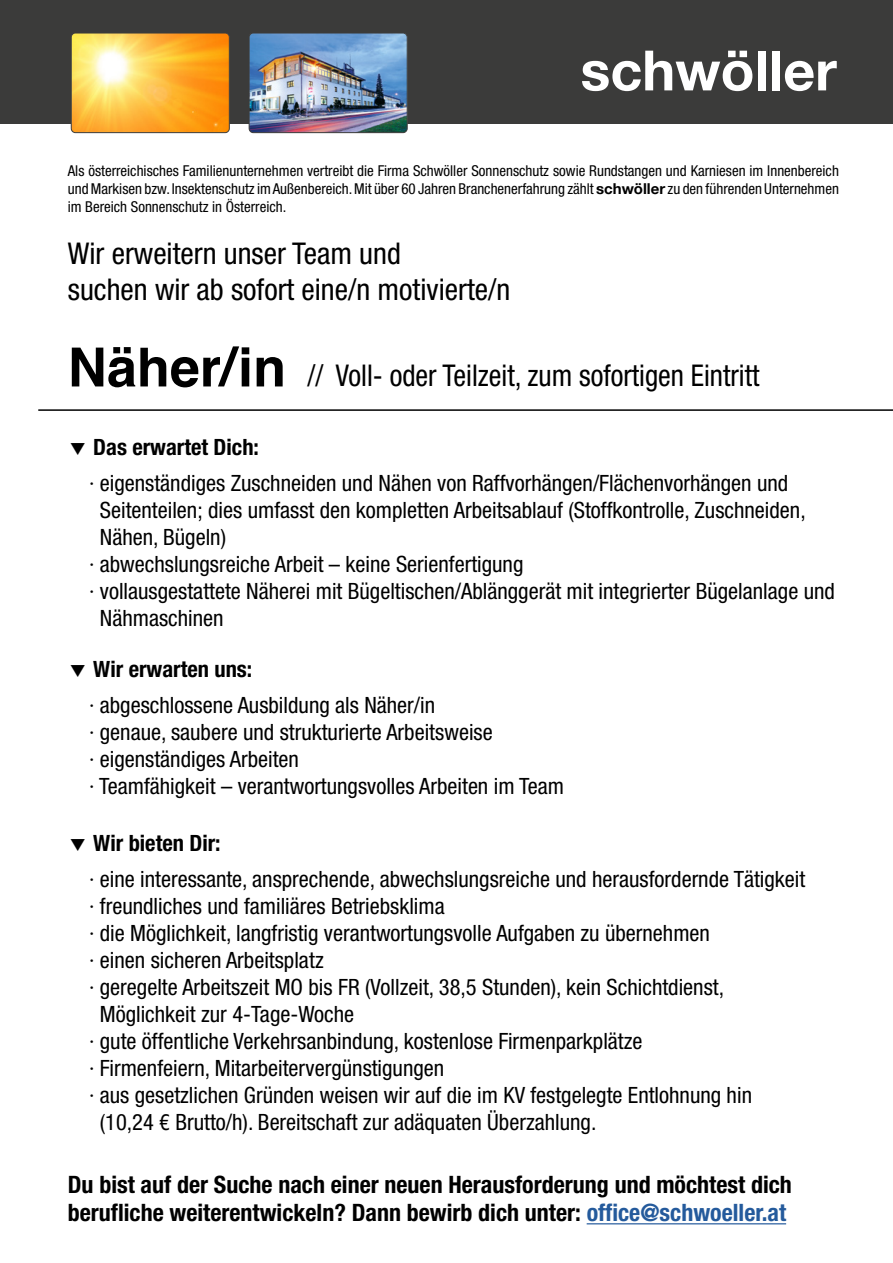
<style>
.page{position:relative;width:893px;height:1263px;background:#fff}
.page>*{position:absolute;margin:0;border:0;box-sizing:border-box;transform-origin:0 0}
.t1{font:700 55.65px "Helvetica Neue";color:#fff}
.t2{font:condensed 30px/36px "Helvetica Neue";color:#000}
.t3{font:condensed 30px "Helvetica Neue";color:#000;scale:.95 1}
.t4{font:700 condensed 24px/28.8px "Helvetica Neue";color:#000}
.t5{font:condensed 22.5px/27px "Helvetica Neue";color:#000}
.t6{font:700 condensed 22.5px "Helvetica Neue";color:#000}
.t7{font:condensed 15px/18px "Helvetica Neue";color:#000;text-align:justify}
.s1{font-weight:700;font-stretch:normal}
.s2{font-family:"Helvetica";font-weight:700;font-stretch:normal;font-size:54px}
.s3{color:#245a9c}
</style>
<div class="page">
<hr style="left:587px;top:1223px;width:199px;height:1px;background:#245a9c">
<hr style="left:38px;top:409px;width:855px;height:2px;background:#000">
<div style="left:0;top:0;width:893px;height:123px;background:#3b3b3a"></div>
<img style="left:71px;top:35px;width:157px;height:98px">
<div style="left:71px;top:33px;width:159px;height:100px;border:1px solid #3b3b3a;border-radius:4px"></div>
<img style="left:249px;top:35px;width:157px;height:98px">
<div style="left:249px;top:33px;width:159px;height:100px;border:1px solid #3b3b3a;border-radius:4px"></div>
<h1 class="t1" style="left:580px;top:27px;width:258px">schwöller</h1>
<p class="t7" style="left:68px;top:161px;width:773px">Als österreichisches Familienunternehmen vertreibt die Firma Schwöller Sonnenschutz sowie Rundstangen und Karniesen im Innenbereich und Markisen bzw. Insektenschutz im Außenbereich. Mit über 60 Jahren Branchenerfahrung zählt <span class="s1">schwöller</span> zu den führenden Unternehmen im Bereich Sonnenschutz in Österreich.</p>
<h2 class="t2" style="left:68px;top:236px;width:444px">Wir erweitern unser Team und<br>suchen wir ab sofort eine/n motivierte/n</h2>
<h2 class="t3" style="left:68px;top:358px;width:730px"><span class="s2">Näher/in</span> // Voll- oder Teilzeit, zum sofortigen Eintritt</h2>
<p class="t6" style="left:93px;top:434px;width:167px">Das erwartet Dich:</p>
<p class="t5" style="left:89px;top:470px;width:701px">· eigenständiges Zuschneiden und Nähen von Raffvorhängen/Flächenvorhängen und</p>
<p class="t5" style="left:100px;top:497px;width:707px">Seitenteilen; dies umfasst den kompletten Arbeitsablauf (Stoffkontrolle, Zuschneiden,</p>
<p class="t5" style="left:100px;top:524px;width:128px">Nähen, Bügeln)</p>
<p class="t5" style="left:89px;top:551px;width:436px">· abwechslungsreiche Arbeit – keine Serienfertigung</p>
<p class="t5" style="left:89px;top:578px;width:747px">· vollausgestattete Näherei mit Bügeltischen/Ablänggerät mit integrierter Bügelanlage und</p>
<p class="t5" style="left:100px;top:605px;width:125px">Nähmaschinen</p>
<p class="t6" style="left:93px;top:656px;width:161px">Wir erwarten uns:</p>
<p class="t5" style="left:89px;top:692px;width:477px">· abgeschlossene Ausbildung als Näher/in<br>· genaue, saubere und strukturierte Arbeitsweise<br>· eigenständiges Arbeiten<br>· Teamfähigkeit – verantwortungsvolles Arbeiten im Team</p>
<p class="t6" style="left:93px;top:829px;width:129px">Wir bieten Dir:</p>
<p class="t5" style="left:89px;top:865px;width:718px">· eine interessante, ansprechende, abwechslungsreiche und herausfordernde Tätigkeit</p>
<p class="t5" style="left:89px;top:892px;width:357px">· freundliches und familiäres Betriebsklima</p>
<p class="t5" style="left:89px;top:919px;width:622px">· die Möglichkeit, langfristig verantwortungsvolle Aufgaben zu übernehmen</p>
<p class="t5" style="left:89px;top:946px;width:236px">· einen sicheren Arbeitsplatz</p>
<p class="t5" style="left:89px;top:973px;width:636px">· geregelte Arbeitszeit MO bis FR (Vollzeit, 38,5 Stunden), kein Schichtdienst,</p>
<p class="t5" style="left:100px;top:1000px;width:256px">Möglichkeit zur 4-Tage-Woche</p>
<p class="t5" style="left:89px;top:1027px;width:555px">· gute öffentliche Verkehrsanbindung, kostenlose Firmenparkplätze</p>
<p class="t5" style="left:89px;top:1054px;width:357px">· Firmenfeiern, Mitarbeitervergünstigungen</p>
<p class="t5" style="left:89px;top:1081px;width:664px">· aus gesetzlichen Gründen weisen wir auf die im KV festgelegte Entlohnung hin</p>
<p class="t5" style="left:100px;top:1108px;width:498px">(10,24 € Brutto/h). Bereitschaft zur adäquaten Überzahlung.</p>
<p class="t4" style="left:68px;top:1169px;width:725px">Du bist auf der Suche nach einer neuen Herausforderung und möchtest dich berufliche weiterentwickeln? Dann bewirb dich unter: <span class="s3">office@schwoeller.at</span></p>
</div>
